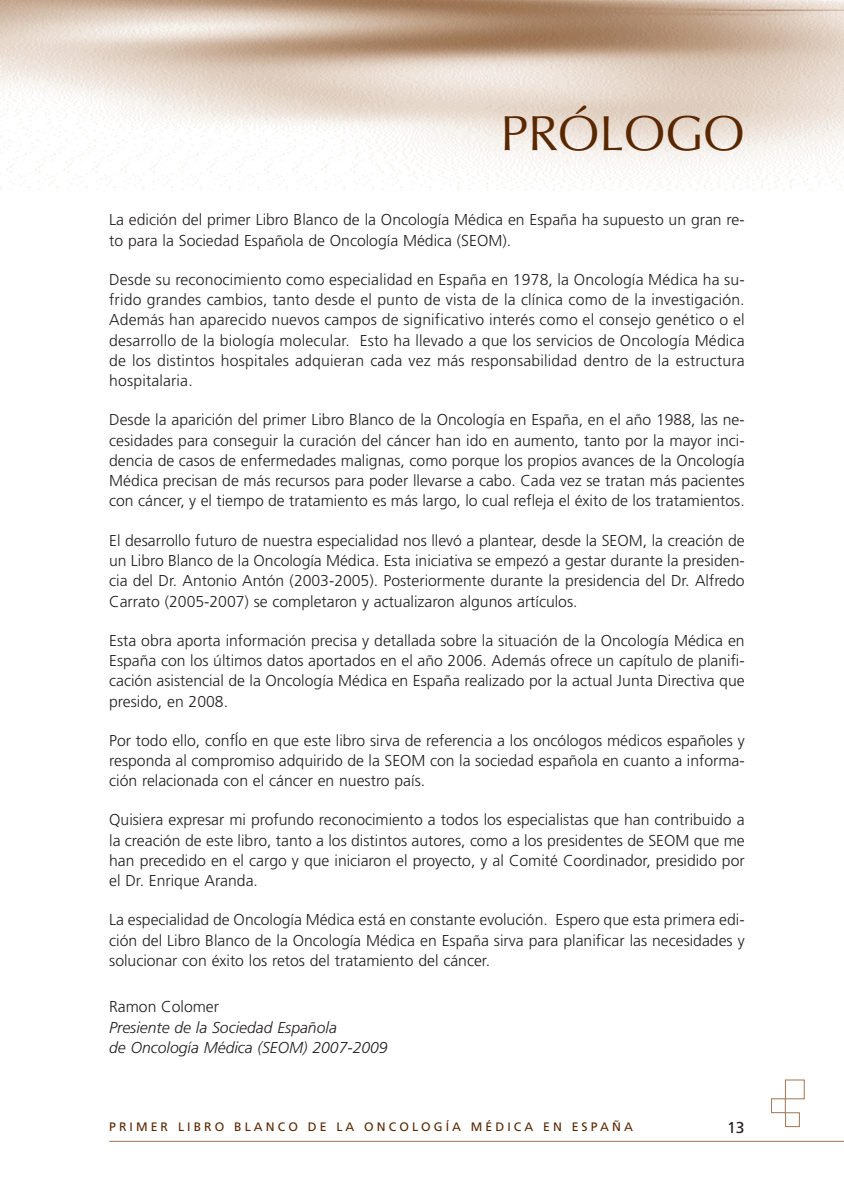
<style>
.page{position:relative;width:844px;height:1191px;background:#fff}
.page>*{position:absolute;margin:0;border:0;box-sizing:border-box;transform-origin:0 0}
.t1{font:49.35px "Optima";color:#592700}
.t2{font:300 15.75px/20.3px "Frutiger";color:#231f20;text-align:justify}
.t3{font:italic 300 15.75px/20.7px "Frutiger";color:#231f20}
.t4{font:15.75px "Frutiger";color:#231f20}
.t5{font:12.25px "Frutiger";letter-spacing:.25em;color:#592700}
</style>
<div class="page">
<hr style="left:109px;top:1140px;width:734px;height:1px;background:#a37c5d">
<div style="left:784px;top:1079px;width:20px;height:20px;border:1px solid #a37c5d"></div>
<div style="left:770px;top:1098px;width:15px;height:15px;border:1px solid #a37c5d"></div>
<div style="left:784px;top:1112px;width:15px;height:15px;border:1px solid #a37c5d"></div>
<img style="left:0;top:0;width:843px;height:191px">
<h1 class="t1" style="left:500px;top:113px;width:245px">PRÓLOGO</h1>
<p class="t2" style="left:109px;top:211px;width:636px">La edición del primer Libro Blanco de la Oncología Médica en España ha supuesto un gran re&shy;to para la Sociedad Española de Oncología Médica (SEOM).</p>
<p class="t2" style="left:109px;top:270px;width:636px">Desde su reconocimiento como especialidad en España en 1978, la Oncología Médica ha su&shy;frido grandes cambios, tanto desde el punto de vista de la clínica como de la investigación.<br>Además han aparecido nuevos campos de significativo interés como el consejo genético o el desarrollo de la biología molecular. Esto ha llevado a que los servicios de Oncología Médica de los distintos hospitales adquieran cada vez más responsabilidad dentro de la estructura hospitalaria.</p>
<p class="t2" style="left:109px;top:411px;width:636px">Desde la aparición del primer Libro Blanco de la Oncología en España, en el año 1988, las ne&shy;cesidades para conseguir la curación del cáncer han ido en aumento, tanto por la mayor inci&shy;dencia de casos de enfermedades malignas, como porque los propios avances de la Oncología Médica precisan de más recursos para poder llevarse a cabo. Cada vez se tratan más pacientes con cáncer, y el tiempo de tratamiento es más largo, lo cual refleja el éxito de los tratamientos.</p>
<p class="t2" style="left:109px;top:531px;width:636px">El desarrollo futuro de nuestra especialidad nos llevó a plantear, desde la SEOM, la creación de un Libro Blanco de la Oncología Médica. Esta iniciativa se empezó a gestar durante la presiden&shy;cia del Dr. Antonio Antón (2003-2005). Posteriormente durante la presidencia del Dr. Alfredo Carrato (2005-2007) se completaron y actualizaron algunos artículos.</p>
<p class="t2" style="left:109px;top:631px;width:636px">Esta obra aporta información precisa y detallada sobre la situación de la Oncología Médica en España con los últimos datos aportados en el año 2006. Además ofrece un capítulo de planifi&shy;cación asistencial de la Oncología Médica en España realizado por la actual Junta Directiva que presido, en 2008.</p>
<p class="t2" style="left:109px;top:731px;width:636px">Por todo ello, confÍo en que este libro sirva de referencia a los oncólogos médicos españoles y responda al compromiso adquirido de la SEOM con la sociedad española en cuanto a informa&shy;ción relacionada con el cáncer en nuestro país.</p>
<p class="t2" style="left:109px;top:811px;width:636px">Quisiera expresar mi profundo reconocimiento a todos los especialistas que han contribuido a la creación de este libro, tanto a los distintos autores, como a los presidentes de SEOM que me han precedido en el cargo y que iniciaron el proyecto, y al Comité Coordinador, presidido por el Dr. Enrique Aranda.</p>
<p class="t2" style="left:109px;top:911px;width:636px">La especialidad de Oncología Médica está en constante evolución. Espero que esta primera edi&shy;ción del Libro Blanco de la Oncología Médica en España sirva para planificar las necesidades y solucionar con éxito los retos del tratamiento del cáncer.</p>
<p class="t2" style="left:109px;top:997px;width:111px">Ramon Colomer</p>
<p class="t3" style="left:109px;top:1018px;width:280px">Presiente de la Sociedad Española<br>de Oncología Médica (SEOM) 2007-2009</p>
<p class="t5" style="left:109px;top:1121px;width:525px">PRIMER LIBRO BLANCO DE LA ONCOLOGÍA MÉDICA EN ESPAÑA</p>
<p class="t4" style="left:727px;top:1121px;width:19px">13</p>
</div>
